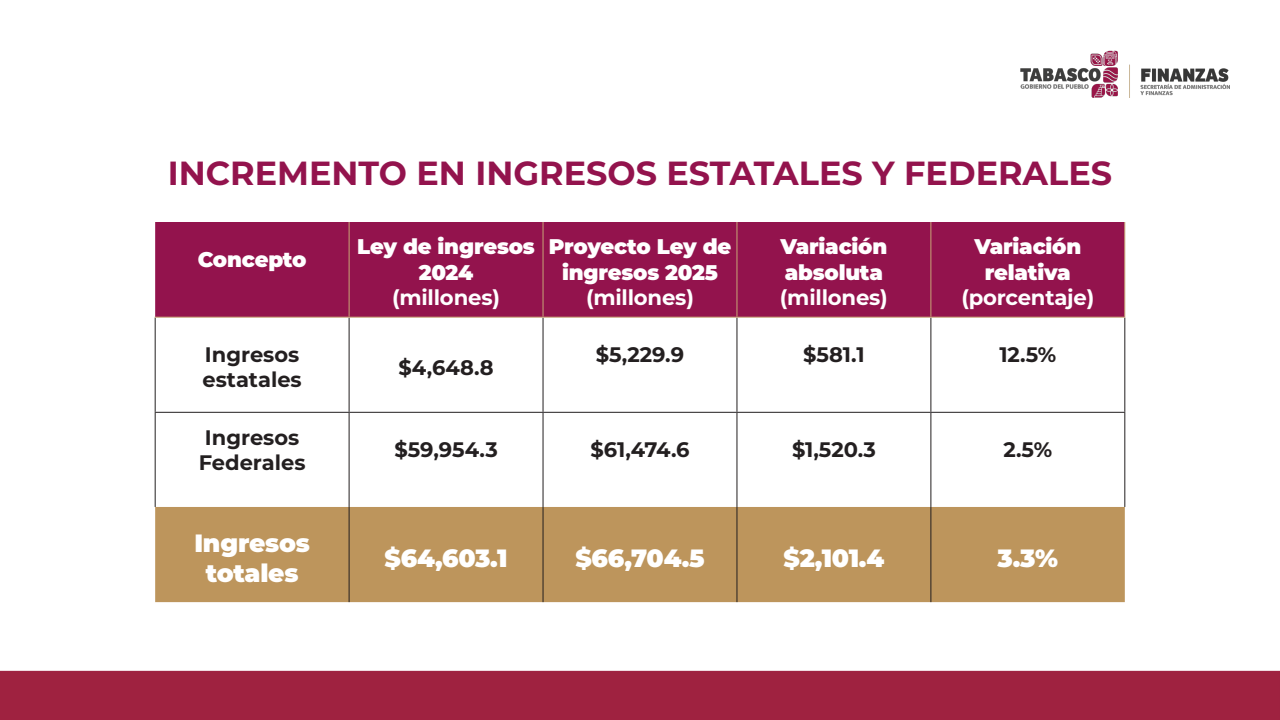
<style>
.page{position:relative;width:1280px;height:720px;background:#fff}
.page>*{position:absolute;margin:0;border:0;box-sizing:border-box;transform-origin:0 0}
.t1{font:700 33.4px "Montserrat";color:#93134d}
.t2{font:900 25px "Montserrat";letter-spacing:-.01em;color:#fff}
.t3{font:900 21.2px/25.4px "Montserrat";letter-spacing:-.01em;color:#fff;text-align:center}
.t4{font:700 21.2px "Montserrat";letter-spacing:-.01em;color:#fff}
.t5{font:700 21px/25.2px "Montserrat";color:#231f20}
.s1{font-weight:700}
</style>
<div class="page">
<img style="left:0;top:97px;width:1280px;height:623px">
<img style="left:1020px;top:50px;width:210px;height:47px">
<div style="left:155px;top:222px;width:969px;height:95px;background:#93134d"></div>
<div style="left:155px;top:507px;width:970px;height:95px;background:#bd955c"></div>
<hr style="left:155px;top:318px;width:1px;height:94px;background:#231f20">
<hr style="left:349px;top:318px;width:1px;height:94px;background:#231f20">
<hr style="left:543px;top:318px;width:1px;height:94px;background:#231f20">
<hr style="left:736px;top:318px;width:1px;height:94px;background:#231f20">
<hr style="left:930px;top:318px;width:1px;height:94px;background:#231f20">
<hr style="left:1124px;top:318px;width:1px;height:94px;background:#231f20">
<hr style="left:155px;top:412px;width:194px;height:1px;background:#231f20">
<hr style="left:155px;top:413px;width:1px;height:94px;background:#231f20">
<hr style="left:349px;top:412px;width:194px;height:1px;background:#231f20">
<hr style="left:349px;top:413px;width:1px;height:94px;background:#231f20">
<hr style="left:543px;top:412px;width:194px;height:1px;background:#231f20">
<hr style="left:543px;top:413px;width:1px;height:94px;background:#231f20">
<hr style="left:737px;top:412px;width:194px;height:1px;background:#231f20">
<hr style="left:736px;top:413px;width:1px;height:94px;background:#231f20">
<hr style="left:931px;top:412px;width:194px;height:1px;background:#231f20">
<hr style="left:930px;top:413px;width:1px;height:94px;background:#231f20">
<hr style="left:1124px;top:413px;width:1px;height:94px;background:#231f20">
<hr style="left:349px;top:507px;width:1px;height:95px;background:#231f20">
<hr style="left:543px;top:507px;width:1px;height:95px;background:#231f20">
<hr style="left:736px;top:507px;width:1px;height:95px;background:#231f20">
<hr style="left:930px;top:507px;width:1px;height:95px;background:#231f20">
<hr style="left:349px;top:222px;width:1px;height:95px;background:#c8a676">
<hr style="left:543px;top:222px;width:1px;height:95px;background:#c8a676">
<hr style="left:736px;top:222px;width:1px;height:95px;background:#c8a676">
<hr style="left:930px;top:222px;width:1px;height:95px;background:#c8a676">
<hr style="left:1124px;top:222px;width:1px;height:95px;background:#c8a676">
<hr style="left:155px;top:317px;width:194px;height:1px;background:#c8a676">
<hr style="left:349px;top:317px;width:194px;height:1px;background:#c8a676">
<hr style="left:543px;top:317px;width:194px;height:1px;background:#c8a676">
<hr style="left:737px;top:317px;width:194px;height:1px;background:#c8a676">
<hr style="left:931px;top:317px;width:194px;height:1px;background:#c8a676">
<p class="t1" style="left:168px;top:149px;width:946px">INCREMENTO EN INGRESOS ESTATALES Y FEDERALES</p>
<p class="t3" style="left:198px;top:246px;width:110px">Concepto</p>
<p class="t5" style="left:205px;top:341px;width:96px">Ingresos</p>
<p class="t5" style="left:202px;top:366px;width:101px">estatales</p>
<p class="t3" style="left:357px;top:233px;width:179px">Ley de ingresos<br>2024</p>
<p class="t4" style="left:392px;top:282px;width:109px">(millones)</p>
<p class="t5" style="left:398px;top:354px;width:97px">$4,648.8</p>
<p class="t3" style="left:549px;top:233px;width:184px">Proyecto Ley de ingresos 2025</p>
<p class="t4" style="left:586px;top:282px;width:109px">(millones)</p>
<p class="t3" style="left:780px;top:233px;width:108px">Variación</p>
<p class="t3" style="left:785px;top:258px;width:100px">absoluta</p>
<p class="t4" style="left:780px;top:282px;width:109px">(millones)</p>
<p class="t3" style="left:961px;top:233px;width:134px">Variación relativa <span class="s1">(porcentaje)</span></p>
<p class="t5" style="left:596px;top:341px;width:90px">$5,229.9</p>
<p class="t5" style="left:803px;top:341px;width:63px">$581.1</p>
<p class="t5" style="left:999px;top:341px;width:59px">12.5%</p>
<p class="t5" style="left:199px;top:424px;width:108px">Ingresos<br>Federales</p>
<p class="t5" style="left:394px;top:436px;width:105px">$59,954.3</p>
<p class="t5" style="left:590px;top:436px;width:101px">$61,474.6</p>
<p class="t5" style="left:792px;top:436px;width:85px">$1,520.3</p>
<p class="t5" style="left:1003px;top:436px;width:50px">2.5%</p>
<p class="t2" style="left:194px;top:524px;width:117px">Ingresos</p>
<p class="t2" style="left:206px;top:554px;width:94px">totales</p>
<p class="t2" style="left:385px;top:539px;width:124px">$64,603.1</p>
<p class="t2" style="left:575px;top:539px;width:131px">$66,704.5</p>
<p class="t2" style="left:784px;top:539px;width:102px">$2,101.4</p>
<p class="t2" style="left:998px;top:539px;width:62px">3.3%</p>
</div>
